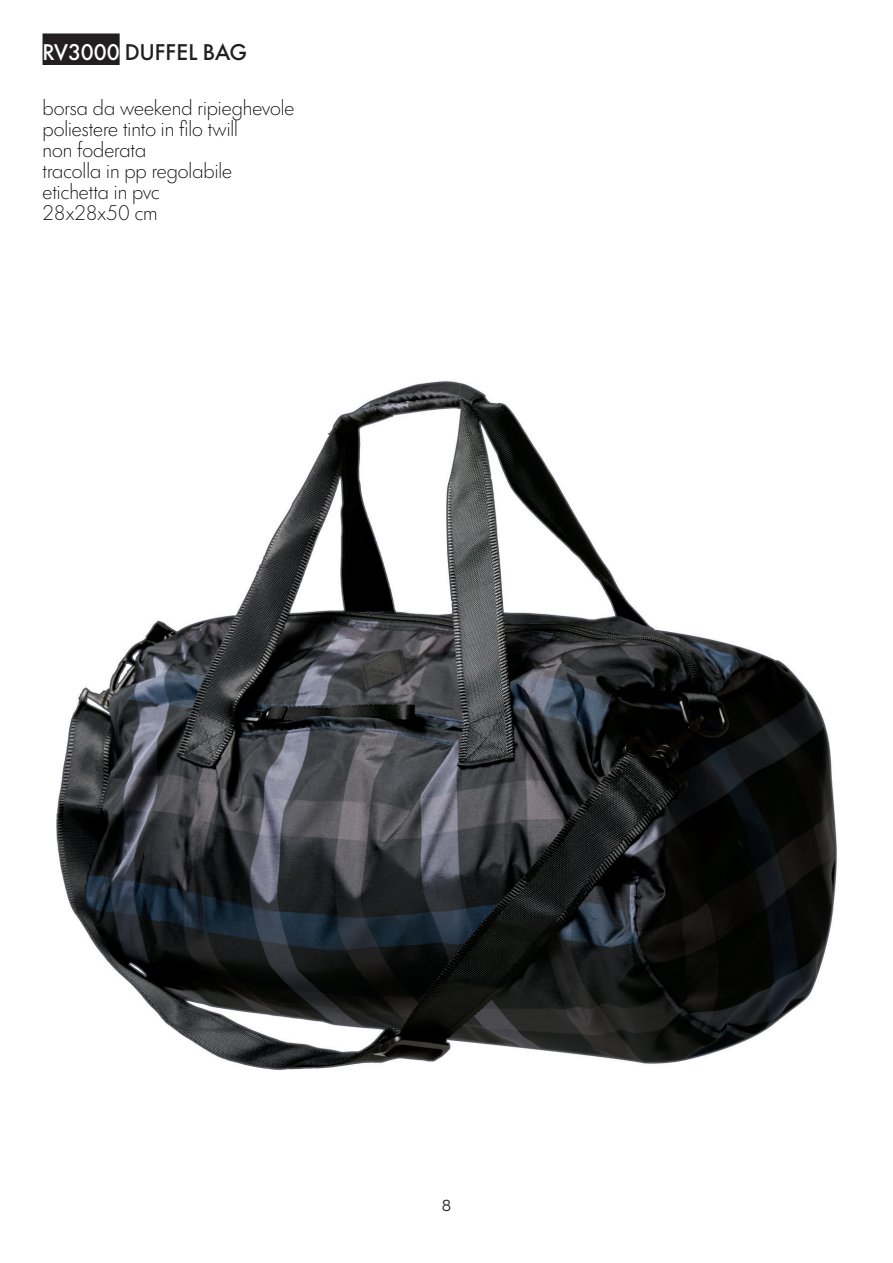
<style>
.page{position:relative;width:893px;height:1263px;background:#fff}
.page>*{position:absolute;margin:0;border:0;box-sizing:border-box;transform-origin:0 0}
.t1{font:500 21px "Futura Now Headline";color:#231f20}
.t2{font:300 19.5px "Futura Now Headline";color:#000}
.t3{font:15.9px "Trenda";color:#231f20}
.s1{color:#fff}
</style>
<div class="page">
<img style="left:42px;top:60px;width:795px;height:1010px">
<div style="left:43px;top:33px;width:77px;height:32px;background:#231f20"></div>
<p class="t1" style="left:43px;top:34px;width:206px"><span class="s1">RV3000</span> DUFFEL BAG</p>
<p class="t2" style="left:43px;top:92px;width:253px">borsa da weekend ripieghevole</p>
<p class="t2" style="left:43px;top:113px;width:197px">poliestere tinto in filo twill</p>
<p class="t2" style="left:43px;top:134px;width:105px">non foderata</p>
<p class="t2" style="left:43px;top:155px;width:191px">tracolla in pp regolabile</p>
<p class="t2" style="left:43px;top:176px;width:119px">etichetta in pvc</p>
<p class="t2" style="left:43px;top:197px;width:117px">28x28x50 cm</p>
<p class="t3" style="left:442px;top:1196px;width:11px">8</p>
</div>
